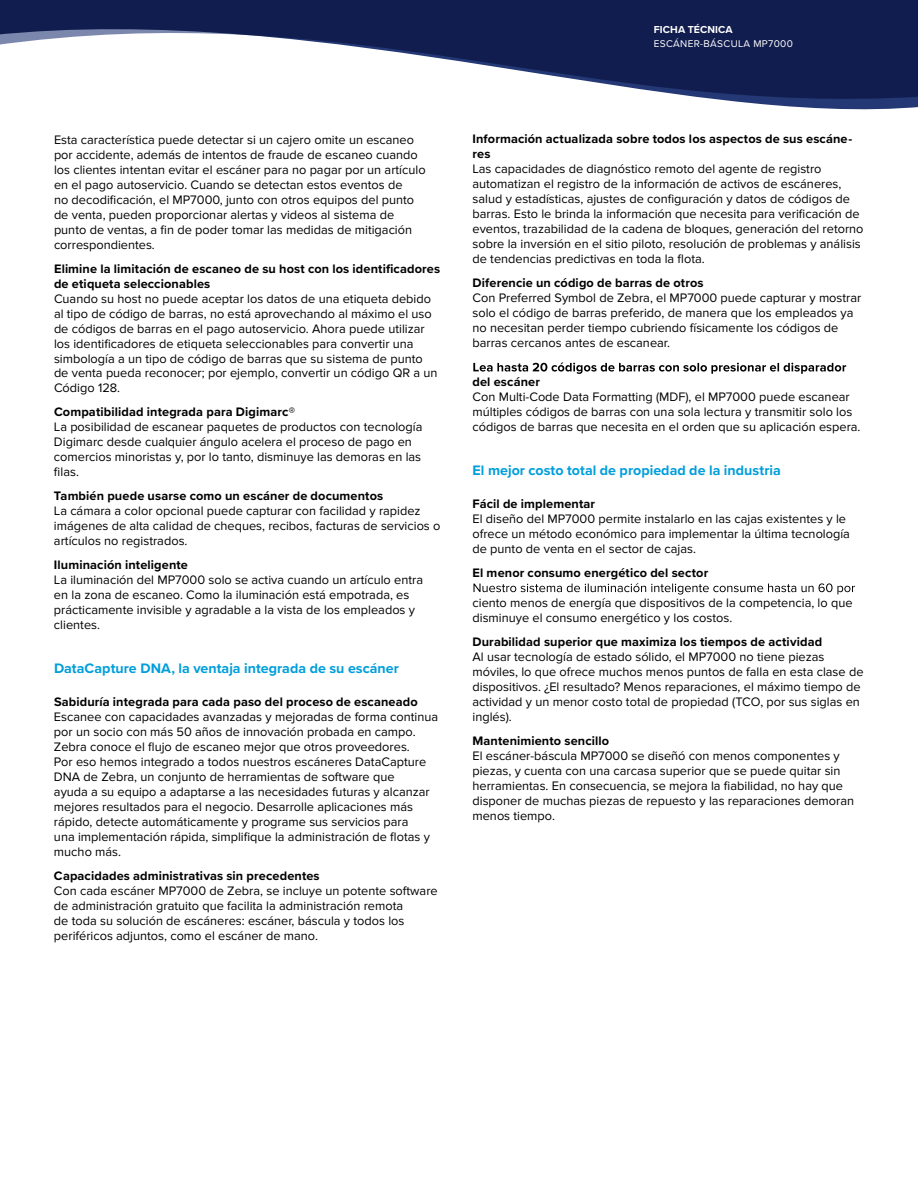
<style>
.page{position:relative;width:918px;height:1188px;background:#fff}
.page>*{position:absolute;margin:0;border:0;box-sizing:border-box;transform-origin:0 0}
.t1{font:700 14.25px "Proxima Nova";color:#009edb}
.t2{font:12.75px/15px "Proxima Nova";color:#000}
.t3{font:700 12.75px/15px "Proxima Nova";letter-spacing:.01em;color:#000}
.t4{font:700 10.5px "Proxima Nova";letter-spacing:.01em;color:#fff}
.t5{font:10.2px "Proxima Nova";letter-spacing:.03em;color:#fff}
</style>
<div class="page">
<svg style="left:473px;top:362px;width:373px;height:12px"></svg>
<svg style="left:473px;top:583px;width:382px;height:12px"></svg>
<svg style="left:715px;top:99px;width:203px;height:11px;fill:#233874"></svg>
<svg style="left:0;top:0;width:918px;height:99px;fill:#111d4e"></svg>
<div style="left:44px;top:47px;width:240px;height:32px;background:#fff"></div>
<p class="t4" style="left:654px;top:21px;width:80px">FICHA TÉCNICA</p>
<p class="t5" style="left:654px;top:36px;width:141px">ESCÁNER-BÁSCULA MP7000</p>
<p class="t2" style="left:54px;top:132px;width:373px">Esta característica puede detectar si un cajero omite un escaneo por accidente, además de intentos de fraude de escaneo cuando los clientes intentan evitar el escáner para no pagar por un artículo en el pago autoservicio. Cuando se detectan estos eventos de<br>no decodificación, el MP7000, junto con otros equipos del punto de venta, pueden proporcionar alertas y videos al sistema de punto de ventas, a fin de poder tomar las medidas de mitigación correspondientes.</p>
<p class="t3" style="left:54px;top:261px;width:388px">Elimine la limitación de escaneo de su host con los identificadores de etiqueta seleccionables</p>
<p class="t2" style="left:54px;top:291px;width:385px">Cuando su host no puede aceptar los datos de una etiqueta debido al tipo de código de barras, no está aprovechando al máximo el uso de códigos de barras en el pago autoservicio. Ahora puede utilizar los identificadores de etiqueta seleccionables para convertir una simbología a un tipo de código de barras que su sistema de punto de venta pueda reconocer; por ejemplo, convertir un código QR a un Código 128.</p>
<p class="t3" style="left:54px;top:404px;width:243px">Compatibilidad integrada para Digimarc®</p>
<p class="t2" style="left:54px;top:420px;width:370px">La posibilidad de escanear paquetes de productos con tecnología Digimarc desde cualquier ángulo acelera el proceso de pago en comercios minoristas y, por lo tanto, disminuye las demoras en las filas.</p>
<p class="t3" style="left:54px;top:488px;width:331px">También puede usarse como un escáner de documentos</p>
<p class="t2" style="left:54px;top:504px;width:388px">La cámara a color opcional puede capturar con facilidad y rapidez imágenes de alta calidad de cheques, recibos, facturas de servicios o artículos no registrados.</p>
<p class="t3" style="left:54px;top:557px;width:136px">Iluminación inteligente</p>
<p class="t2" style="left:54px;top:573px;width:371px">La iluminación del MP7000 solo se activa cuando un artículo entra en la zona de escaneo. Como la iluminación está empotrada, es prácticamente invisible y agradable a la vista de los empleados y clientes.</p>
<p class="t1" style="left:54px;top:658px;width:346px">DataCapture DNA, la ventaja integrada de su escáner</p>
<p class="t3" style="left:54px;top:694px;width:365px">Sabiduría integrada para cada paso del proceso de escaneado</p>
<p class="t2" style="left:54px;top:710px;width:386px">Escanee con capacidades avanzadas y mejoradas de forma continua por un socio con más 50 años de innovación probada en campo.<br>Zebra conoce el flujo de escaneo mejor que otros proveedores.<br>Por eso hemos integrado a todos nuestros escáneres DataCapture DNA de Zebra, un conjunto de herramientas de software que<br>ayuda a su equipo a adaptarse a las necesidades futuras y alcanzar mejores resultados para el negocio. Desarrolle aplicaciones más rápido, detecte automáticamente y programe sus servicios para<br>una implementación rápida, simplifique la administración de flotas y mucho más.</p>
<p class="t3" style="left:54px;top:868px;width:267px">Capacidades administrativas sin precedentes</p>
<p class="t2" style="left:54px;top:883px;width:385px">Con cada escáner MP7000 de Zebra, se incluye un potente software de administración gratuito que facilita la administración remota<br>de toda su solución de escáneres: escáner, báscula y todos los periféricos adjuntos, como el escáner de mano.</p>
<p class="t3" style="left:473px;top:131px;width:381px">Información actualizada sobre todos los aspectos de sus escáne&shy;res</p>
<p class="t2" style="left:473px;top:162px;width:393px">Las capacidades de diagnóstico remoto del agente de registro automatizan el registro de la información de activos de escáneres, salud y estadísticas, ajustes de configuración y datos de códigos de barras. Esto le brinda la información que necesita para verificación de eventos, trazabilidad de la cadena de bloques, generación del retorno sobre la inversión en el sitio piloto, resolución de problemas y análisis de tendencias predictivas en toda la flota.</p>
<p class="t3" style="left:473px;top:275px;width:233px">Diferencie un código de barras de otros</p>
<p class="t2" style="left:473px;top:291px;width:390px">Con Preferred Symbol de Zebra, el MP7000 puede capturar y mostrar solo el código de barras preferido, de manera que los empleados ya no necesitan perder tiempo cubriendo físicamente los códigos de barras cercanos antes de escanear.</p>
<p class="t3" style="left:473px;top:374px;width:69px">del escáner</p>
<p class="t2" style="left:473px;top:390px;width:390px">Con Multi-Code Data Formatting (MDF), el MP7000 puede escanear múltiples códigos de barras con una sola lectura y transmitir solo los códigos de barras que necesita en el orden que su aplicación espera.</p>
<p class="t1" style="left:472px;top:460px;width:310px">El mejor costo total de propiedad de la industria</p>
<p class="t3" style="left:472px;top:496px;width:124px">Fácil de implementar</p>
<p class="t2" style="left:473px;top:512px;width:379px">El diseño del MP7000 permite instalarlo en las cajas existentes y le ofrece un método económico para implementar la última tecnología de punto de venta en el sector de cajas.</p>
<p class="t3" style="left:473px;top:565px;width:237px">El menor consumo energético del sector</p>
<p class="t2" style="left:472px;top:596px;width:382px">ciento menos de energía que dispositivos de la competencia, lo que disminuye el consumo energético y los costos.</p>
<p class="t3" style="left:472px;top:634px;width:351px">Durabilidad superior que maximiza los tiempos de actividad</p>
<p class="t2" style="left:472px;top:649px;width:393px">Al usar tecnología de estado sólido, el MP7000 no tiene piezas móviles, lo que ofrece muchos menos puntos de falla en esta clase de dispositivos. ¿El resultado? Menos reparaciones, el máximo tiempo de actividad y un menor costo total de propiedad (TCO, por sus siglas en inglés).</p>
<p class="t3" style="left:472px;top:733px;width:138px">Mantenimiento sencillo</p>
<p class="t2" style="left:472px;top:748px;width:383px">El escáner-báscula MP7000 se diseñó con menos componentes y piezas, y cuenta con una carcasa superior que se puede quitar sin herramientas. En consecuencia, se mejora la fiabilidad, no hay que disponer de muchas piezas de repuesto y las reparaciones demoran menos tiempo.</p>
</div>
